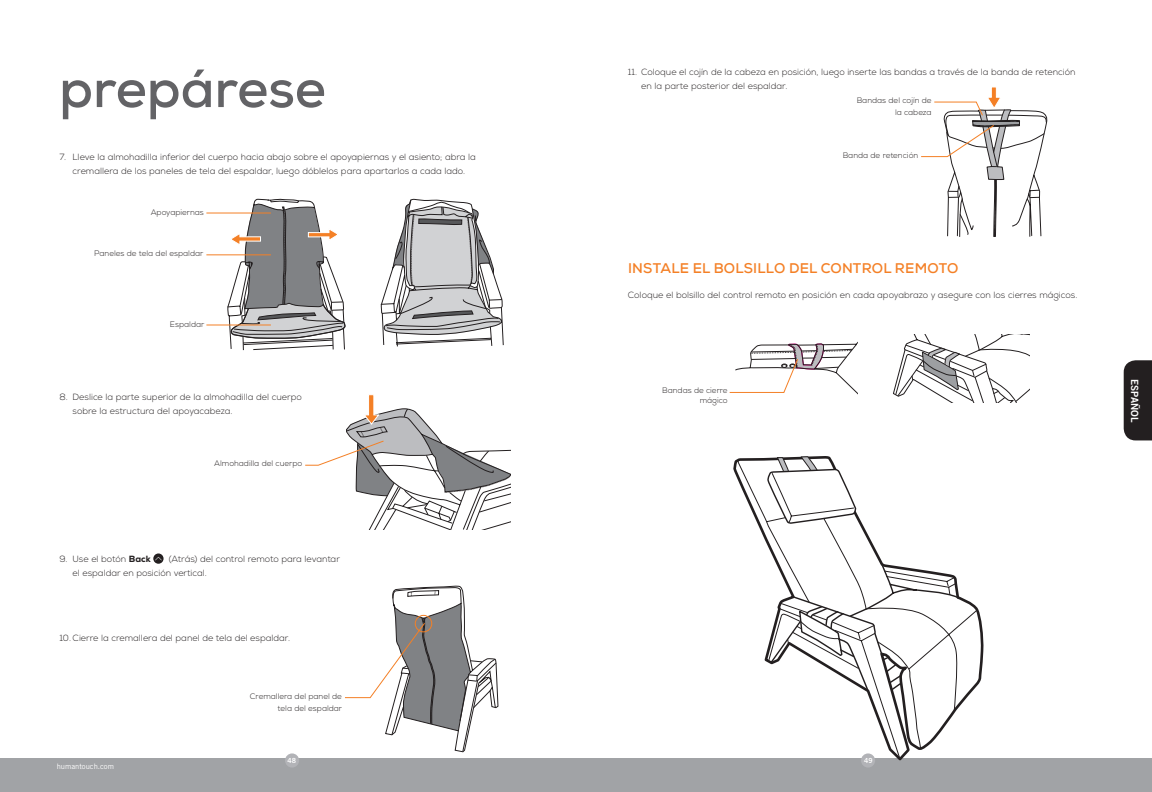
<style>
.page{position:relative;width:1152px;height:792px;background:#fff}
.page>*{position:absolute;margin:0;border:0;box-sizing:border-box;transform-origin:0 0}
.t1{font:700 53.3px "Nexa";color:#636366}
.Section_Headline{font:700 14px "Nexa";letter-spacing:.015em;color:#f48026}
.t2{font:10px "Trade Gothic LT Bold Two";color:#fff}
.t3{font:300 9px/14px "Nexa";color:#231f20}
.t4{font:300 8px/12px "Nexa";color:#231f20;text-align:right}
.t5{font:7.6px "Trade Gothic LT";color:#fff}
.t6{font:7px "Trade Gothic LT Bold Two";color:#fff}
.s1{font-weight:800}
</style>
<div class="page">
<div style="left:576px;top:758px;width:576px;height:34px;background:#a1a3a6"></div>
<div style="left:861px;top:753px;width:14px;height:15px;background:#b2b3b7;border-radius:50%"></div>
<div style="left:1124px;top:360px;width:28px;height:80px;background:#231f20"></div>
<div style="left:0;top:758px;width:576px;height:34px;background:#a1a3a6"></div>
<div style="left:285px;top:753px;width:14px;height:15px;background:#b2b3b7;border-radius:50%"></div>
<svg style="left:227px;top:198px;width:277px;height:152px"></svg>
<svg style="left:153px;top:553px;width:11px;height:11px"></svg>
<svg style="left:155px;top:557px;width:7px;height:3px"></svg>
<svg style="left:733px;top:457px;width:250px;height:228px"></svg>
<svg style="left:737px;top:460px;width:241px;height:246px"></svg>
<svg style="left:768px;top:561px;width:192px;height:199px"></svg>
<svg style="left:766px;top:457px;width:91px;height:68px"></svg>
<svg style="left:893px;top:334px;width:136px;height:69px"></svg>
<svg style="left:305px;top:394px;width:206px;height:135px"></svg>
<hr style="left:206px;top:255px;width:65px;height:1px;background:#f48026">
<hr style="left:206px;top:325px;width:65px;height:1px;background:#f48026">
<hr style="left:206px;top:213px;width:65px;height:1px;background:#f48026">
<svg style="left:729px;top:342px;width:128px;height:52px"></svg>
<svg style="left:345px;top:586px;width:153px;height:166px"></svg>
<div style="left:415px;top:615px;width:17px;height:17px;border:1px solid #f48026;border-radius:50%"></div>
<svg style="left:921px;top:87px;width:126px;height:150px"></svg>
<p class="t1" style="left:59px;top:54px;width:268px">prepárese</p>
<p class="t3" style="left:59px;top:150px;width:418px;text-align:center">7. Lleve la almohadilla inferior del cuerpo hacia abajo sobre el apoyapiernas y el asiento; abra la cremallera de los paneles de tela del espaldar, luego dóblelos para apartarlos a cada lado.</p>
<p class="t4" style="left:151px;top:206px;width:55px">Apoyapiernas</p>
<p class="t4" style="left:94px;top:247px;width:111px">Paneles de tela del espaldar</p>
<p class="t4" style="left:170px;top:318px;width:36px">Espaldar</p>
<p class="t3" style="left:73px;top:391px;width:231px;text-indent:-13px">8. Deslice la parte superior de la almohadilla del cuerpo sobre la estructura del apoyacabeza.</p>
<p class="t4" style="left:214px;top:458px;width:90px">Almohadilla del cuerpo</p>
<p class="t3" style="left:73px;top:552px;width:269px;text-indent:96px">(Atrás) del control remoto para levantar el espaldar en posición vertical.</p>
<p class="t3" style="left:59px;top:552px;width:93px">9. Use el botón <span class="s1">Back</span></p>
<p class="t3" style="left:59px;top:632px;width:232px">10. Cierre la cremallera del panel de tela del espaldar.</p>
<p class="t5" style="left:57px;top:762px;width:59px">humantouch.com</p>
<p class="t4" style="left:250px;top:691px;width:94px">Cremallera del panel de tela del espaldar</p>
<p class="t6" style="left:288px;top:756px;width:10px">48</p>
<p class="t3" style="left:641px;top:65px;width:436px;text-indent:-13px">11. Coloque el cojín de la cabeza en posición, luego inserte las bandas a través de la banda de retención en la parte posterior del espaldar.</p>
<p class="t4" style="left:857px;top:94px;width:76px">Bandas del cojín de la cabeza</p>
<p class="t4" style="left:843px;top:149px;width:77px">Banda de retención</p>
<p class="Section_Headline" style="left:628px;top:260px;width:332px">INSTALE EL BOLSILLO DEL CONTROL REMOTO</p>
<p class="t3" style="left:628px;top:288px;width:451px">Coloque el bolsillo del control remoto en posición en cada apoyabrazo y asegure con los cierres mágicos.</p>
<p class="t4" style="left:662px;top:386px;width:67px;line-height:10px">Bandas de cierre mágico</p>
<p class="t2" style="left:1141px;top:379px;width:45px;rotate:90deg">ESPAÑOL</p>
<p class="t6" style="left:864px;top:756px;width:10px">49</p>
</div>
